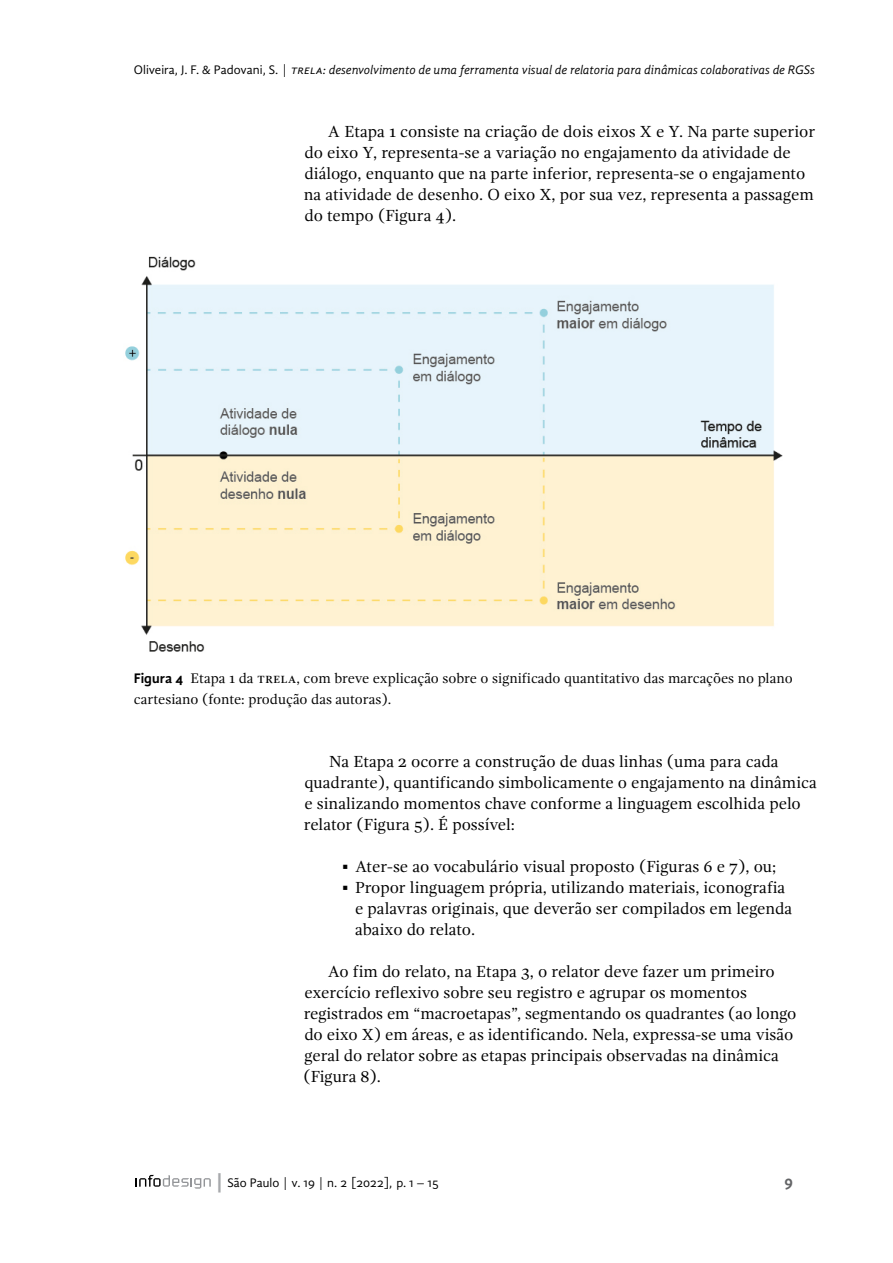
<style>
.page{position:relative;width:893px;height:1263px;background:#fff}
.page>*{position:absolute;margin:0;border:0;box-sizing:border-box;transform-origin:0 0}
.t1{font:16.5px/21px "Gandhi Serif";letter-spacing:-.005em;color:#000}
.t2{font:700 16.5px "Gandhi Sans";color:#636466}
.t3{font:14.25px/21px "Gandhi Serif";color:#000}
.t4{font:italic 12.75px "Gandhi Sans";color:#000}
.t5{font:12.75px "Gandhi Sans";color:#000}
.s1{font-family:"Gandhi Sans Regular 2";font-style:normal}
.s2{font-family:"Gandhi Sans";font-weight:700}
.s3{font-size:19.2px;color:#a7a9ac}
</style>
<div class="page">
<svg style="left:136px;top:1175px;width:75px;height:13px"></svg>
<img style="left:125px;top:256px;width:657px;height:396px">
<p class="t4" style="left:134px;top:62px;width:683px"><span class="s1">Oliveira, J. F. &amp; Padovani, S. |</span> TRELA: desenvolvimento de uma ferramenta visual de relatoria para dinâmicas colaborativas de RGSs</p>
<p class="t1" style="left:304px;top:121px;width:513px;text-indent:24px">A Etapa 1 consiste na criação de dois eixos X e Y. Na parte superior do eixo Y, representa-se a variação no engajamento da atividade de diálogo, enquanto que na parte inferior, representa-se o engajamento na atividade de desenho. O eixo X, por sua vez, representa a passagem do tempo (Figura 4).</p>
<p class="t3" style="left:134px;top:667px;width:660px"><span class="s2">Figura 4</span> Etapa 1 da TRELA, com breve explicação sobre o significado quantitativo das marcações no plano cartesiano (fonte: produção das autoras).</p>
<p class="t1" style="left:304px;top:751px;width:514px;text-indent:25px">Na Etapa 2 ocorre a construção de duas linhas (uma para cada quadrante), quantificando simbolicamente o engajamento na dinâmica e sinalizando momentos chave conforme a linguagem escolhida pelo relator (Figura 5). É possível:</p>
<p class="t1" style="left:342px;top:856px;width:436px">▪ Ater-se ao vocabulário visual proposto (Figuras 6 e 7), ou;</p>
<p class="t1" style="left:355px;top:877px;width:439px;text-indent:-13px">▪ Propor linguagem própria, utilizando materiais, iconografia e palavras originais, que deverão ser compilados em legenda abaixo do relato.</p>
<p class="t1" style="left:303px;top:961px;width:494px;text-indent:25px">Ao fim do relato, na Etapa 3, o relator deve fazer um primeiro exercício reflexivo sobre seu registro e agrupar os momentos registrados em “macroetapas”, segmentando os quadrantes (ao longo do eixo X) em áreas, e as identificando. Nela, expressa-se uma visão geral do relator sobre as etapas principais observadas na dinâmica (Figura 8).</p>
<p class="t5" style="left:214px;top:1175px;width:226px"><span class="s3">|</span>São Paulo | v. 19 | n. 2 [2022], p. 1 – 15</p>
<p class="t2" style="left:784px;top:1171px;width:10px">9</p>
</div>
